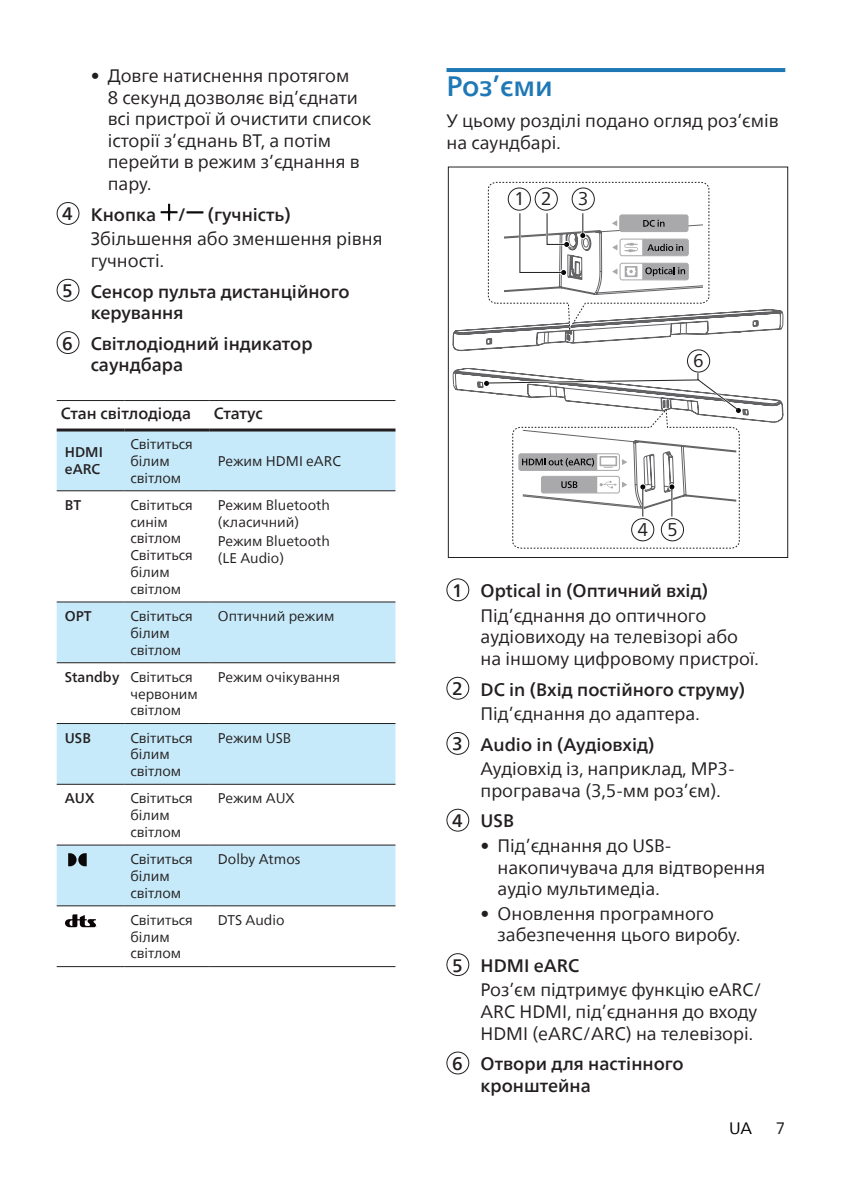
<style>
.page{position:relative;width:842px;height:1191px;background:#fff}
.page>*{position:absolute;margin:0;border:0;box-sizing:border-box;transform-origin:0 0}
.heading2{font:500 28px "Neue Frutiger World";color:#1e78b6}
.t1{font:18.4px "Neue Frutiger World";color:#231f20}
.List_Continue{font:18px/21.6px "Neue Frutiger World";color:#231f20}
.base_list-item_Mediu{font:500 18px/21.6px "Neue Frutiger World";color:#231f20}
.Body_Text_9{font:18px/21.6px "Neue Frutiger World";color:#231f20}
.t2{font:16.4px "Neue Frutiger World";color:#000}
.t3{font:16.4px "Neue Frutiger World";color:#231f20}
.Table_text-_Medium_8{font:500 16px "Neue Frutiger World";color:#231f20}
.Table_text_7{font:14px/16.8px "Neue Frutiger World";color:#231f20}
.Table_text_7-2{font:500 14px/16.8px "Neue Frutiger World";color:#231f20}
.s1{font-weight:500}
</style>
<div class="page">
<div style="left:57px;top:202px;width:22px;height:23px;border:1px solid #231f20;border-radius:50%"></div>
<svg style="left:161px;top:204px;width:17px;height:17px"></svg>
<svg style="left:186px;top:211px;width:17px;height:2px"></svg>
<div style="left:57px;top:279px;width:22px;height:22px;border:1px solid #231f20;border-radius:50%"></div>
<div style="left:57px;top:331px;width:22px;height:23px;border:1px solid #231f20;border-radius:50%"></div>
<svg style="left:57px;top:431px;width:338px;height:474px;fill:#c6eafa"></svg>
<hr style="left:57px;top:490px;width:68px;height:1px;background:#231f20">
<hr style="left:125px;top:490px;width:85px;height:1px;background:#231f20">
<hr style="left:210px;top:490px;width:185px;height:1px;background:#231f20">
<hr style="left:57px;top:601px;width:68px;height:1px;background:#231f20">
<hr style="left:125px;top:601px;width:85px;height:1px;background:#231f20">
<hr style="left:210px;top:400px;width:185px;height:1px;background:#231f20">
<hr style="left:210px;top:428px;width:185px;height:3px;background:#231f20">
<hr style="left:57px;top:400px;width:68px;height:1px;background:#231f20">
<hr style="left:125px;top:400px;width:85px;height:1px;background:#231f20">
<hr style="left:210px;top:601px;width:185px;height:1px;background:#231f20">
<hr style="left:57px;top:428px;width:68px;height:3px;background:#231f20">
<hr style="left:125px;top:428px;width:85px;height:3px;background:#231f20">
<hr style="left:57px;top:662px;width:68px;height:1px;background:#231f20">
<hr style="left:125px;top:662px;width:85px;height:1px;background:#231f20">
<hr style="left:210px;top:662px;width:185px;height:1px;background:#231f20">
<hr style="left:57px;top:723px;width:68px;height:1px;background:#231f20">
<hr style="left:125px;top:723px;width:85px;height:1px;background:#231f20">
<hr style="left:210px;top:723px;width:185px;height:1px;background:#231f20">
<hr style="left:57px;top:784px;width:68px;height:1px;background:#231f20">
<hr style="left:125px;top:784px;width:85px;height:1px;background:#231f20">
<hr style="left:210px;top:784px;width:185px;height:1px;background:#231f20">
<hr style="left:57px;top:844px;width:68px;height:1px;background:#231f20">
<hr style="left:125px;top:844px;width:85px;height:1px;background:#231f20">
<hr style="left:210px;top:844px;width:185px;height:1px;background:#231f20">
<hr style="left:57px;top:905px;width:68px;height:1px;background:#231f20">
<hr style="left:57px;top:966px;width:68px;height:1px;background:#231f20">
<hr style="left:125px;top:905px;width:85px;height:1px;background:#231f20">
<hr style="left:125px;top:966px;width:85px;height:1px;background:#231f20">
<hr style="left:210px;top:905px;width:185px;height:1px;background:#231f20">
<hr style="left:210px;top:966px;width:185px;height:1px;background:#231f20">
<svg style="left:68px;top:853px;width:19px;height:13px"></svg>
<svg style="left:65px;top:914px;width:31px;height:13px"></svg>
<hr style="left:446px;top:68px;width:339px;height:4px;background:#1e78b6">
<div style="left:448px;top:167px;width:340px;height:391px;border:1px solid #231f20"></div>
<div style="left:687px;top:349px;width:23px;height:23px;border:1px solid #231f20;border-radius:50%"></div>
<svg style="left:452px;top:368px;width:332px;height:181px"></svg>
<svg style="left:452px;top:181px;width:332px;height:170px"></svg>
<div style="left:446px;top:578px;width:23px;height:23px;border:1px solid #231f20;border-radius:50%"></div>
<div style="left:446px;top:677px;width:23px;height:22px;border:1px solid #231f20;border-radius:50%"></div>
<div style="left:446px;top:732px;width:23px;height:22px;border:1px solid #231f20;border-radius:50%"></div>
<div style="left:446px;top:809px;width:23px;height:22px;border:1px solid #231f20;border-radius:50%"></div>
<div style="left:446px;top:953px;width:23px;height:23px;border:1px solid #231f20;border-radius:50%"></div>
<div style="left:446px;top:1051px;width:23px;height:23px;border:1px solid #231f20;border-radius:50%"></div>
<p class="List_Continue" style="left:108px;top:65px;width:265px;text-indent:-17px"><span class="s1">•</span> Довге натиснення протягом<br>8 секунд дозволяє від’єднати всі пристрої й очистити список історії з’єднань BT, а потім перейти в режим з’єднання в пару.</p>
<p class="base_list-item_Mediu" style="left:62px;top:203px;width:12px">4</p>
<p class="base_list-item_Mediu" style="left:91px;top:204px;width:201px">Кнопка / (гучність)</p>
<p class="List_Continue" style="left:91px;top:228px;width:293px">Збільшення або зменшення рівня гучності.</p>
<p class="base_list-item_Mediu" style="left:62px;top:280px;width:12px">5</p>
<p class="base_list-item_Mediu" style="left:91px;top:280px;width:260px">Сенсор пульта дистанційного керування</p>
<p class="base_list-item_Mediu" style="left:62px;top:332px;width:12px">6</p>
<p class="base_list-item_Mediu" style="left:91px;top:333px;width:223px">Світлодіодний індикатор саундбара</p>
<p class="Table_text-_Medium_8" style="left:61px;top:400px;width:132px">Стан світлодіода</p>
<p class="Table_text-_Medium_8" style="left:214px;top:400px;width:50px">Статус</p>
<p class="Table_text_7-2" style="left:65px;top:444px;width:40px">HDMI eARC</p>
<p class="Table_text_7" style="left:130px;top:436px;width:64px">Світиться білим світлом</p>
<p class="Table_text_7" style="left:218px;top:453px;width:124px">Режим HDMI eARC</p>
<p class="Table_text_7-2" style="left:65px;top:496px;width:18px">BT</p>
<p class="Table_text_7" style="left:130px;top:497px;width:64px">Світиться синім світлом<br>Світиться білим світлом</p>
<p class="Table_text_7" style="left:218px;top:497px;width:114px">Режим Bluetooth (класичний)</p>
<p class="Table_text_7" style="left:218px;top:533px;width:114px">Режим Bluetooth (LE Audio)</p>
<p class="Table_text_7-2" style="left:65px;top:607px;width:28px">OPT</p>
<p class="Table_text_7" style="left:130px;top:608px;width:64px">Світиться білим світлом</p>
<p class="Table_text_7" style="left:218px;top:608px;width:118px">Оптичний режим</p>
<p class="Table_text_7-2" style="left:65px;top:668px;width:56px">Standby</p>
<p class="Table_text_7" style="left:130px;top:668px;width:69px">Світиться червоним світлом</p>
<p class="Table_text_7" style="left:218px;top:668px;width:124px">Режим очікування</p>
<p class="Table_text_7-2" style="left:65px;top:729px;width:28px">USB</p>
<p class="Table_text_7" style="left:130px;top:729px;width:64px">Світиться білим світлом</p>
<p class="Table_text_7" style="left:218px;top:729px;width:75px">Режим USB</p>
<p class="Table_text_7-2" style="left:65px;top:790px;width:31px">AUX</p>
<p class="Table_text_7" style="left:130px;top:790px;width:64px">Світиться білим світлом</p>
<p class="Table_text_7" style="left:218px;top:790px;width:78px">Режим AUX</p>
<p class="Table_text_7" style="left:130px;top:851px;width:64px">Світиться білим світлом</p>
<p class="Table_text_7" style="left:218px;top:851px;width:84px">Dolby Atmos</p>
<p class="Table_text_7" style="left:130px;top:911px;width:64px">Світиться білим світлом</p>
<p class="Table_text_7" style="left:218px;top:911px;width:68px">DTS Audio</p>
<p class="heading2" style="left:446px;top:63px;width:108px">Роз’єми</p>
<p class="Body_Text_9" style="left:446px;top:110px;width:334px">У цьому розділі подано огляд роз’ємів на саундбарі.</p>
<p class="t1" style="left:514px;top:184px;width:39px">1 2</p>
<p class="t1" style="left:578px;top:184px;width:12px">3</p>
<p class="t1" style="left:693px;top:346px;width:12px">6</p>
<p class="t1" style="left:637px;top:515px;width:42px">4 5</p>
<p class="base_list-item_Mediu" style="left:452px;top:580px;width:12px">1</p>
<p class="base_list-item_Mediu" style="left:480px;top:580px;width:229px">Optical in (Оптичний вхід)</p>
<p class="List_Continue" style="left:480px;top:605px;width:280px">Під’єднання до оптичного аудіовиходу на телевізорі або на іншому цифровому пристрої.</p>
<p class="base_list-item_Mediu" style="left:452px;top:678px;width:12px">2</p>
<p class="base_list-item_Mediu" style="left:480px;top:678px;width:266px">DC in (Вхід постійного струму)</p>
<p class="List_Continue" style="left:480px;top:703px;width:221px">Під’єднання до адаптера.</p>
<p class="base_list-item_Mediu" style="left:452px;top:733px;width:12px">3</p>
<p class="base_list-item_Mediu" style="left:480px;top:733px;width:175px">Audio in (Аудіовхід)</p>
<p class="List_Continue" style="left:480px;top:758px;width:255px">Аудіовхід із, наприклад, MP3- програвача (3,5-мм роз’єм).</p>
<p class="base_list-item_Mediu" style="left:452px;top:810px;width:12px">4</p>
<p class="base_list-item_Mediu" style="left:480px;top:810px;width:35px">USB</p>
<p class="List_Continue" style="left:497px;top:835px;width:269px;text-indent:-17px"><span class="s1">•</span> Під’єднання до USB&shy;накопичувача для відтворення аудіо мультимедіа.</p>
<p class="List_Continue" style="left:497px;top:902px;width:244px;text-indent:-17px"><span class="s1">•</span> Оновлення програмного забезпечення цього виробу.</p>
<p class="base_list-item_Mediu" style="left:452px;top:954px;width:12px">5</p>
<p class="base_list-item_Mediu" style="left:480px;top:954px;width:100px">HDMI eARC</p>
<p class="List_Continue" style="left:480px;top:979px;width:283px">Роз’єм підтримує функцію eARC/<br>ARC HDMI, під’єднання до входу<br>HDMI (eARC/ARC) на телевізорі.</p>
<p class="base_list-item_Mediu" style="left:452px;top:1053px;width:12px">6</p>
<p class="base_list-item_Mediu" style="left:480px;top:1053px;width:205px">Отвори для настінного кронштейна</p>
<p class="t2" style="left:729px;top:1115px;width:25px">UA</p>
<p class="t3" style="left:776px;top:1115px;width:11px">7</p>
</div>
